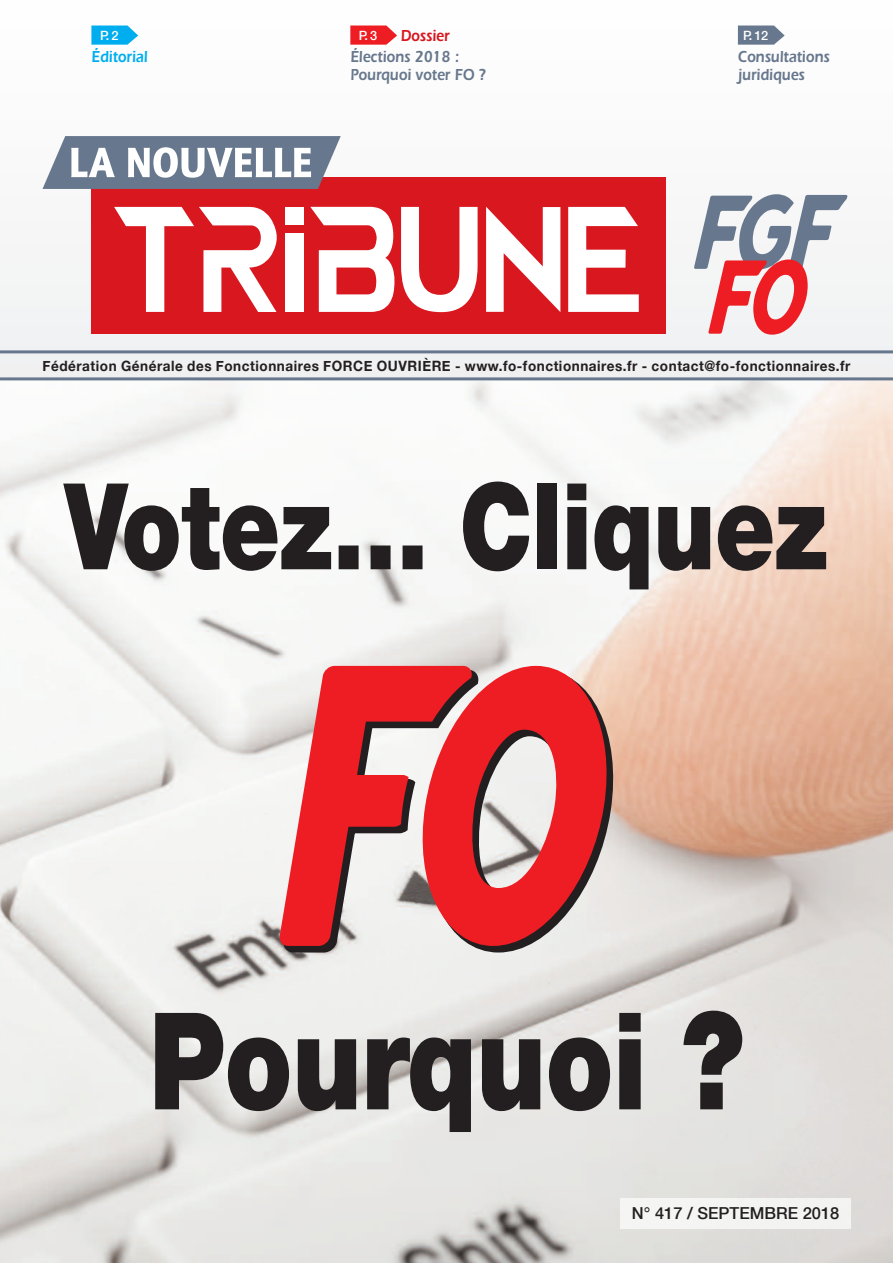
<style>
.page{position:relative;width:893px;height:1263px;background:#fff}
.page>*{position:absolute;margin:0;border:0;box-sizing:border-box;transform-origin:0 0}
.t1{font:900 135px "Helvetica Neue";letter-spacing:-.005em;color:#231f20;scale:.8 1}
.t2{font:900 120px "Helvetica Neue";letter-spacing:-.005em;color:#231f20;scale:.8 1}
.t3{font:600 16.5px/18px "Itc Eras";color:#67778d;scale:.85 1}
.t4{font:500 16.5px "Helvetica Neue";color:#231f20}
.t5{font:600 16.5px "Itc Eras";color:#00aeef;scale:.85 1}
.t6{font:600 16.5px "Itc Eras";color:#d8171f;scale:.85 1}
.t7{font:700 14.25px "Helvetica Neue";letter-spacing:.04em;color:#231f20;scale:.95 1}
.t8{font:500 12.75px "Helvetica Neue";color:#fff}
</style>
<div class="page">
<img style="left:0;top:25px;width:893px;height:1238px">
<hr style="left:0;top:350px;width:893px;height:3px;background:#67778d">
<hr style="left:0;top:377px;width:893px;height:3px;background:#67778d">
<div style="left:91px;top:177px;width:574px;height:157px;background:#d8171f"></div>
<svg style="left:568px;top:207px;width:71px;height:105px"></svg>
<svg style="left:486px;top:207px;width:74px;height:105px"></svg>
<svg style="left:401px;top:207px;width:77px;height:105px"></svg>
<svg style="left:310px;top:207px;width:84px;height:105px"></svg>
<div style="left:285px;top:233px;width:19px;height:79px;background:#fff"></div>
<div style="left:285px;top:207px;width:19px;height:18px;background:#fff"></div>
<svg style="left:114px;top:207px;width:163px;height:105px"></svg>
<svg style="left:694px;top:194px;width:154px;height:141px"></svg>
<svg style="left:43px;top:136px;width:298px;height:53px"></svg>
<svg style="left:738px;top:26px;width:47px;height:19px"></svg>
<svg style="left:91px;top:26px;width:47px;height:19px"></svg>
<svg style="left:350px;top:26px;width:47px;height:19px"></svg>
<div style="left:621px;top:1198px;width:229px;height:30px;background:#f4f4f3"></div>
<svg style="left:281px;top:946px;width:200px;height:6px"></svg>
<svg style="left:472px;top:666px;width:141px;height:280px;background:#d86668"></svg>
<svg style="left:280px;top:666px;width:192px;height:280px;fill:#ee1d23"></svg>
<p class="t8" style="left:100px;top:28px;width:20px">P. 2</p>
<p class="t8" style="left:359px;top:28px;width:20px">P. 3</p>
<p class="t6" style="left:401px;top:30px;width:59px">Dossier</p>
<p class="t8" style="left:743px;top:28px;width:27px">P. 12</p>
<p class="t5" style="left:91px;top:51px;width:68px">Éditorial</p>
<p class="t3" style="left:738px;top:49px;width:109px">Consultations juridiques</p>
<p class="t3" style="left:350px;top:49px;width:161px">Élections 2018 :<br>Pourquoi voter FO ?</p>
<p class="t7" style="left:43px;top:357px;width:852px">Fédération Générale des Fonctionnaires FORCE OUVRIÈRE - www.fo-fonctionnaires.fr - contact@fo-fonctionnaires.fr</p>
<h2 class="t2" style="left:65px;top:484px;width:956px">Votez… Cliquez</h2>
<h1 class="t1" style="left:149px;top:1013px;width:745px">Pourquoi ?</h1>
<p class="t4" style="left:632px;top:1203px;width:209px">N° 417 / SEPTEMBRE 2018</p>
</div>
